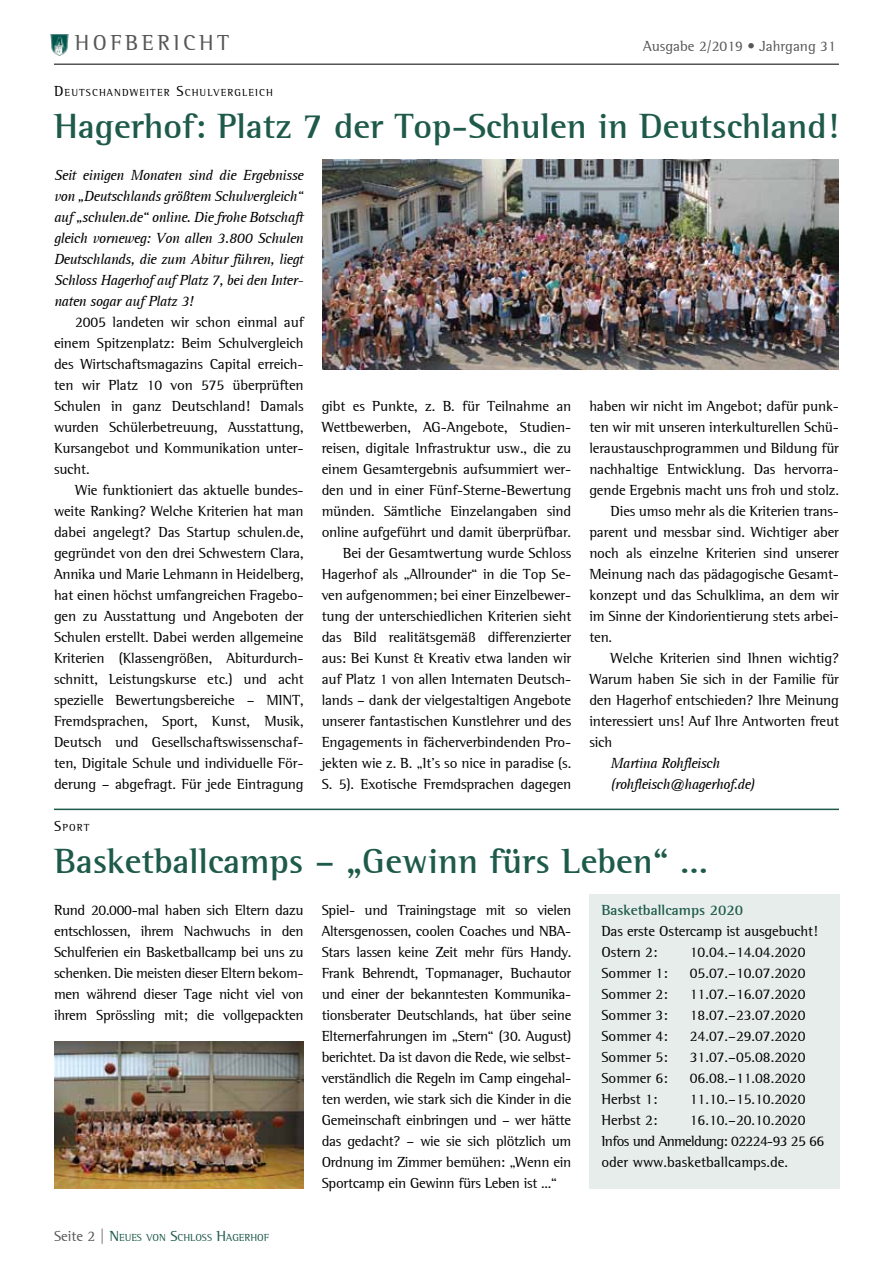
<style>
.page{position:relative;width:893px;height:1263px;background:#fff}
.page>*{position:absolute;margin:0;border:0;box-sizing:border-box;transform-origin:0 0}
.t1{font:700 36px "AT Rotis Semi Serif";color:#1e5a4a}
.t2{font:22.35px "AT Rotis Semi Serif";letter-spacing:.16em;color:#575756}
.t3{font:15px/21px "AT Rotis Semi Serif";letter-spacing:-.01em;color:#000;text-align:justify}
.t4{font:italic 15px/21px "AT Rotis Serif";letter-spacing:-.035em;color:#000;text-align:justify}
.t5{font:15px "AT Rotis Semi Serif";color:#575756}
.t6{font:700 15px "AT Rotis Semi Serif";color:#1e5a4a}
.t7{font:10.5px "AT Rotis Semi Serif";letter-spacing:.105em;color:#000}
.t8{font:10.5px "AT Rotis Semi Serif";color:#1e5a4a}
.s1{font-size:15px}
.s2{font-size:15px;color:#575756}
</style>
<div class="page">
<hr style="left:54px;top:64px;width:785px;height:1px;background:#000">
<img style="left:51px;top:35px;width:17px;height:20px">
<hr style="left:54px;top:809px;width:785px;height:1px;background:#1e5a4a">
<div style="left:590px;top:894px;width:250px;height:294px;background:#e6edea"></div>
<img style="left:54px;top:1041px;width:250px;height:147px">
<img style="left:323px;top:159px;width:516px;height:210px">
<h2 class="t2" style="left:75px;top:30px;width:156px">HOFBERICHT</h2>
<p class="t5" style="left:643px;top:38px;width:194px">Ausgabe 2/2019 • Jahrgang 31</p>
<p class="t7" style="left:54px;top:86px;width:220px"><span class="s1">D</span>EUTSCHANDWEITER <span class="s1">S</span>CHULVERGLEICH</p>
<h1 class="t1" style="left:54px;top:104px;width:786px">Hagerhof: Platz 7 der Top-Schulen in Deutschland!</h1>
<p class="t4" style="left:54px;top:165px;width:251px">Seit einigen Monaten sind die Ergebnisse von „Deutschlands größtem Schulvergleich“ auf „schulen.de“ online. Die frohe Botschaft gleich vorneweg: Von allen 3.800 Schulen Deutschlands, die zum Abitur führen, liegt Schloss Hagerhof auf Platz 7, bei den Inter&shy;naten sogar auf Platz 3!</p>
<p class="t3" style="left:54px;top:311px;width:251px;text-indent:21px">2005 landeten wir schon einmal auf einem Spitzenplatz: Beim Schulvergleich des Wirtschaftsmagazins Capital erreich&shy;ten wir Platz 10 von 575 überprüften Schulen in ganz Deutschland! Damals wurden Schülerbetreuung, Ausstattung, Kursangebot und Kommunikation unter&shy;sucht.</p>
<p class="t3" style="left:54px;top:479px;width:251px;text-indent:21px">Wie funktioniert das aktuelle bundes&shy;weite Ranking? Welche Kriterien hat man dabei angelegt? Das Startup schulen.de, gegründet von den drei Schwestern Clara, Annika und Marie Lehmann in Heidelberg, hat einen höchst umfangreichen Fragebo&shy;gen zu Ausstattung und Angeboten der Schulen erstellt. Dabei werden allgemeine Kriterien (Klassengrößen, Abiturdurch&shy;schnitt, Leistungskurse etc.) und acht spezielle Bewertungsbereiche – MINT, Fremdsprachen, Sport, Kunst, Musik, Deutsch und Gesellschaftswissenschaf&shy;ten, Digitale Schule und individuelle För&shy;derung – abgefragt. Für jede Eintragung</p>
<p class="t3" style="left:322px;top:395px;width:251px;text-align:right">gibt es Punkte, z. B. für Teilnahme an Wettbewerben, AG-Angebote, Studien&shy;reisen, digitale Infrastruktur usw., die zu einem Gesamtergebnis aufsummiert wer&shy;den und in einer Fünf-Sterne-Bewertung münden. Sämtliche Einzelangaben sind online aufgeführt und damit überprüfbar.<br>Bei der Gesamtwertung wurde Schloss Hagerhof als „Allrounder“ in die Top Se&shy;ven aufgenommen; bei einer Einzelbewer&shy;tung der unterschiedlichen Kriterien sieht das Bild realitätsgemäß differenzierter aus: Bei Kunst &amp; Kreativ etwa landen wir auf Platz 1 von allen Internaten Deutsch&shy;lands – dank der vielgestaltigen Angebote unserer fantastischen Kunstlehrer und des Engagements in fächerverbindenden Pro&shy;jekten wie z. B. „It’s so nice in paradise (s.<br>S. 5). Exotische Fremdsprachen dagegen</p>
<p class="t3" style="left:589px;top:395px;width:251px">haben wir nicht im Angebot; dafür punk-</p>
<p class="t3" style="left:589px;top:416px;width:251px">ten wir mit unseren interkulturellen Schü-</p>
<p class="t3" style="left:589px;top:437px;width:251px">leraustauschprogrammen und Bildung für</p>
<p class="t3" style="left:589px;top:458px;width:251px">nachhaltige Entwicklung. Das hervorra-</p>
<p class="t3" style="left:589px;top:479px;width:251px">gende Ergebnis macht uns froh und stolz.</p>
<p class="t3" style="left:611px;top:500px;width:230px">Dies umso mehr als die Kriterien trans-</p>
<p class="t3" style="left:589px;top:521px;width:251px">parent und messbar sind. Wichtiger aber</p>
<p class="t3" style="left:589px;top:542px;width:251px">noch als einzelne Kriterien sind unserer</p>
<p class="t3" style="left:589px;top:563px;width:251px">Meinung nach das pädagogische Gesamt-</p>
<p class="t3" style="left:589px;top:584px;width:251px">konzept und das Schulklima, an dem wir</p>
<p class="t3" style="left:589px;top:605px;width:251px">im Sinne der Kindorientierung stets arbei-</p>
<p class="t3" style="left:589px;top:626px;width:24px">ten.</p>
<p class="t3" style="left:611px;top:647px;width:230px">Welche Kriterien sind Ihnen wichtig?</p>
<p class="t3" style="left:589px;top:668px;width:251px">Warum haben Sie sich in der Familie für</p>
<p class="t3" style="left:589px;top:689px;width:251px">den Hagerhof entschieden? Ihre Meinung</p>
<p class="t3" style="left:589px;top:710px;width:251px">interessiert uns! Auf Ihre Antworten freut</p>
<p class="t3" style="left:589px;top:731px;width:24px">sich</p>
<p class="t4" style="left:611px;top:753px;width:146px">Martina Rohfleisch (rohfleisch@hagerhof.de)</p>
<p class="t7" style="left:54px;top:821px;width:37px"><span class="s1">S</span>PORT</p>
<h1 class="t1" style="left:54px;top:839px;width:656px">Basketballcamps – „Gewinn fürs Leben“ ...</h1>
<p class="t6" style="left:601px;top:901px;width:143px">Basketballcamps 2020</p>
<p class="t3" style="left:601px;top:920px;width:218px">Das erste Ostercamp ist ausgebucht!<br>Ostern 2:</p>
<p class="t3" style="left:322px;top:899px;width:251px">Spiel- und Trainingstage mit so vielen Altersgenossen, coolen Coaches und NBA-Stars lassen keine Zeit mehr fürs Handy.<br>Frank Behrendt, Topmanager, Buchautor und einer der bekanntesten Kommunika&shy;tionsberater Deutschlands, hat über seine Elternerfahrungen im „Stern“ (30. August) berichtet. Da ist davon die Rede, wie selbst&shy;verständlich die Regeln im Camp eingehal&shy;ten werden, wie stark sich die Kinder in die Gemeinschaft einbringen und – wer hätte das gedacht? – wie sie sich plötzlich um Ordnung im Zimmer bemühen: „Wenn ein Sportcamp ein Gewinn fürs Leben ist ...“</p>
<p class="t3" style="left:54px;top:899px;width:251px">Rund 20.000-mal haben sich Eltern dazu entschlossen, ihrem Nachwuchs in den Schulferien ein Basketballcamp bei uns zu schenken. Die meisten dieser Eltern bekom&shy;men während dieser Tage nicht viel von ihrem Sprössling mit; die vollgepackten</p>
<p class="t3" style="left:690px;top:941px;width:117px">10.04.–14.04.2020</p>
<p class="t3" style="left:601px;top:962px;width:68px">Sommer 1:</p>
<p class="t3" style="left:690px;top:962px;width:117px">05.07.–10.07.2020</p>
<p class="t3" style="left:601px;top:983px;width:68px">Sommer 2:</p>
<p class="t3" style="left:690px;top:983px;width:117px">11.07.–16.07.2020</p>
<p class="t3" style="left:601px;top:1004px;width:68px">Sommer 3:</p>
<p class="t3" style="left:690px;top:1004px;width:117px">18.07.–23.07.2020</p>
<p class="t3" style="left:601px;top:1025px;width:68px">Sommer 4:</p>
<p class="t3" style="left:690px;top:1025px;width:117px">24.07.–29.07.2020</p>
<p class="t3" style="left:601px;top:1046px;width:68px">Sommer 5:</p>
<p class="t3" style="left:690px;top:1046px;width:117px">31.07.–05.08.2020</p>
<p class="t3" style="left:601px;top:1067px;width:68px">Sommer 6:</p>
<p class="t3" style="left:690px;top:1067px;width:117px">06.08.–11.08.2020</p>
<p class="t3" style="left:601px;top:1088px;width:58px">Herbst 1:</p>
<p class="t3" style="left:690px;top:1088px;width:117px">11.10.–15.10.2020</p>
<p class="t3" style="left:601px;top:1109px;width:58px">Herbst 2:</p>
<p class="t3" style="left:601px;top:1109px;width:224px;text-align:left;text-indent:88px">16.10.–20.10.2020<br>Infos und Anmeldung: 02224-93 25 66 oder www.basketballcamps.de.</p>
<p class="t8" style="left:54px;top:1231px;width:217px"><span class="s2">Seite 2 |</span> <span class="s1">N</span>EUES VON <span class="s1">S</span>CHLOSS <span class="s1">H</span>AGERHOF</p>
</div>
